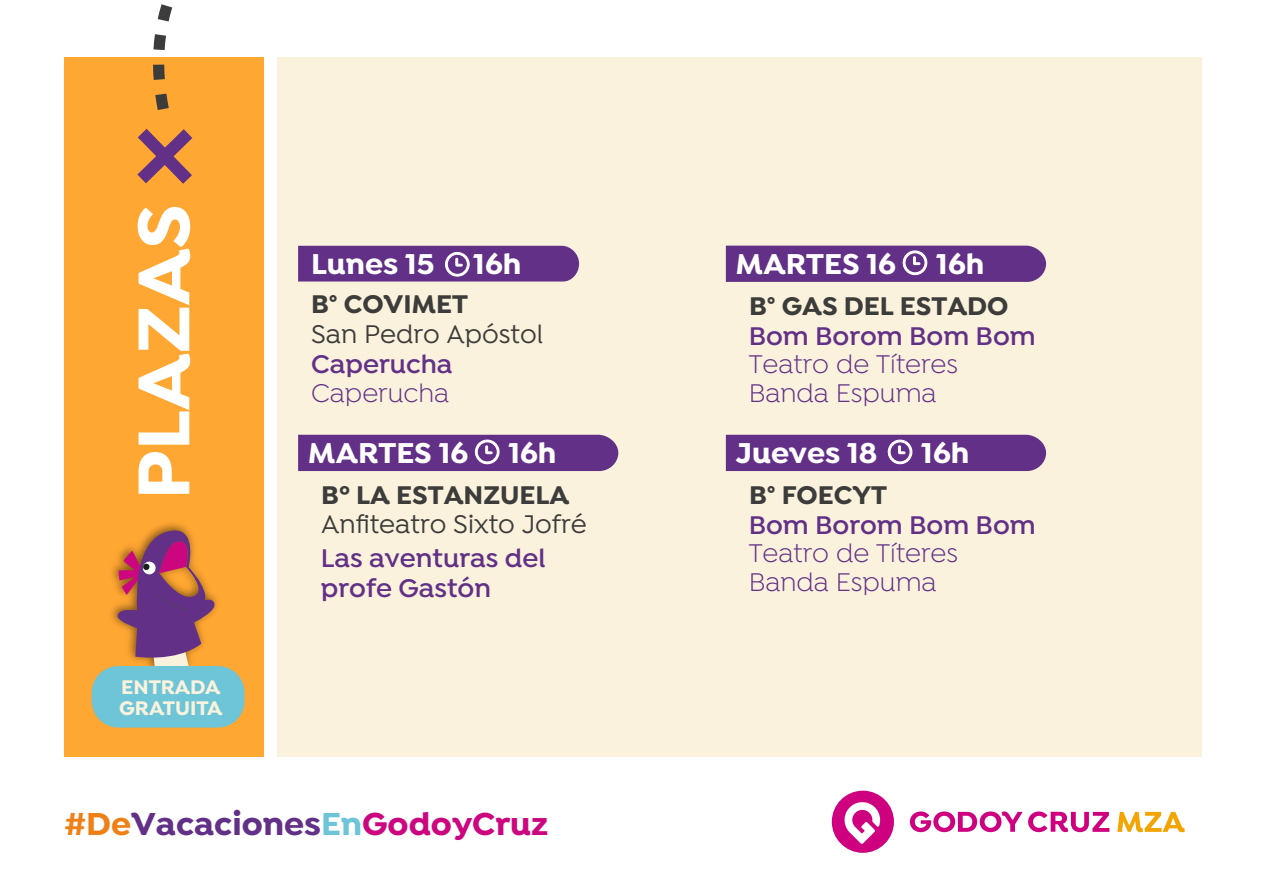
<style>
.page{position:relative;width:1263px;height:893px;background:#fff}
.page>*{position:absolute;margin:0;border:0;box-sizing:border-box;transform-origin:0 0}
.t1{font:700 33.9px "Isidora";color:#623187}
.t2{font:700 30.6px "Isidora";color:#fff}
.t3{font:600 27.3px/29.2px "Isidora";color:#623187}
.t4{font:27.3px/28.2px "Isidora";color:#623187}
.t5{font:700 27.3px "Isidora";color:#3c3c3b}
.t6{font:500 27.3px "Isidora";color:#3c3c3b}
.t7{font:700 21px/21px "Isidora";color:#fbf2dd}
.s1{color:#ef8017}
.s2{color:#6ec5d7}
.s3{color:#cc067f}
</style>
<div class="page">
<div style="left:278px;top:57px;width:924px;height:700px;background:#fbf2dd"></div>
<div style="left:64px;top:57px;width:199px;height:700px;background:#ffa732"></div>
<svg style="left:910px;top:811px;width:112px;height:21px"></svg>
<svg style="left:1028px;top:811px;width:81px;height:21px"></svg>
<svg style="left:832px;top:791px;width:62px;height:62px"></svg>
<svg style="left:1117px;top:812px;width:68px;height:20px"></svg>
<svg style="left:153px;top:4px;width:20px;height:106px"></svg>
<svg style="left:137px;top:129px;width:55px;height:55px"></svg>
<svg style="left:139px;top:452px;width:50px;height:42px"></svg>
<svg style="left:138px;top:207px;width:52px;height:238px"></svg>
<img style="left:104px;top:523px;width:121px;height:147px">
<svg style="left:115px;top:529px;width:104px;height:137px"></svg>
<div style="left:143px;top:563px;width:7px;height:7px;background:#1d1e1c;border-radius:3px"></div>
<svg style="left:156px;top:594px;width:33px;height:16px"></svg>
<div style="left:92px;top:666px;width:153px;height:62px;background:#6ec5d7;border-radius:27px"></div>
<svg style="left:298px;top:246px;width:281px;height:36px;background:#693a8b"></svg>
<div style="left:298px;top:435px;width:320px;height:36px;background:#623187"></div>
<div style="left:726px;top:246px;width:320px;height:36px;background:#623187"></div>
<div style="left:726px;top:435px;width:320px;height:36px;background:#623187"></div>
<p class="t7" style="left:119px;top:677px;width:105px">ENTRADA<br>GRATUITA</p>
<p class="t2" style="left:311px;top:245px;width:125px">Lunes 15</p>
<p class="t2" style="left:473px;top:245px;width:49px">16h</p>
<p class="t5" style="left:311px;top:288px;width:158px">B° COVIMET</p>
<p class="t6" style="left:311px;top:318px;width:233px">San Pedro Apóstol</p>
<p class="t3" style="left:311px;top:351px;width:143px">Caperucha</p>
<p class="t4" style="left:311px;top:381px;width:140px">Caperucha</p>
<p class="t2" style="left:308px;top:434px;width:161px">MARTES 16</p>
<p class="t2" style="left:508px;top:434px;width:49px">16h</p>
<p class="t5" style="left:321px;top:478px;width:250px">Bº LA ESTANZUELA</p>
<p class="t6" style="left:321px;top:509px;width:267px">Anfiteatro Sixto Jofré</p>
<p class="t3" style="left:321px;top:545px;width:226px">Las aventuras del profe Gastón</p>
<p class="t1" style="left:64px;top:803px;width:486px"><span class="s1">#De</span>Vacaciones<span class="s2">En</span><span class="s3">GodoyCruz</span></p>
<p class="t2" style="left:736px;top:245px;width:161px">MARTES 16</p>
<p class="t2" style="left:936px;top:245px;width:49px">16h</p>
<p class="t5" style="left:749px;top:289px;width:261px">B° GAS DEL ESTADO</p>
<p class="t3" style="left:749px;top:323px;width:288px">Bom Borom Bom Bom</p>
<p class="t4" style="left:749px;top:352px;width:211px">Teatro de Títeres<br>Banda Espuma</p>
<p class="t2" style="left:736px;top:434px;width:143px">Jueves 18</p>
<p class="t2" style="left:921px;top:434px;width:49px">16h</p>
<p class="t5" style="left:749px;top:478px;width:139px">B° FOECYT</p>
<p class="t3" style="left:749px;top:512px;width:288px">Bom Borom Bom Bom</p>
<p class="t4" style="left:749px;top:541px;width:211px">Teatro de Títeres<br>Banda Espuma</p>
</div>
